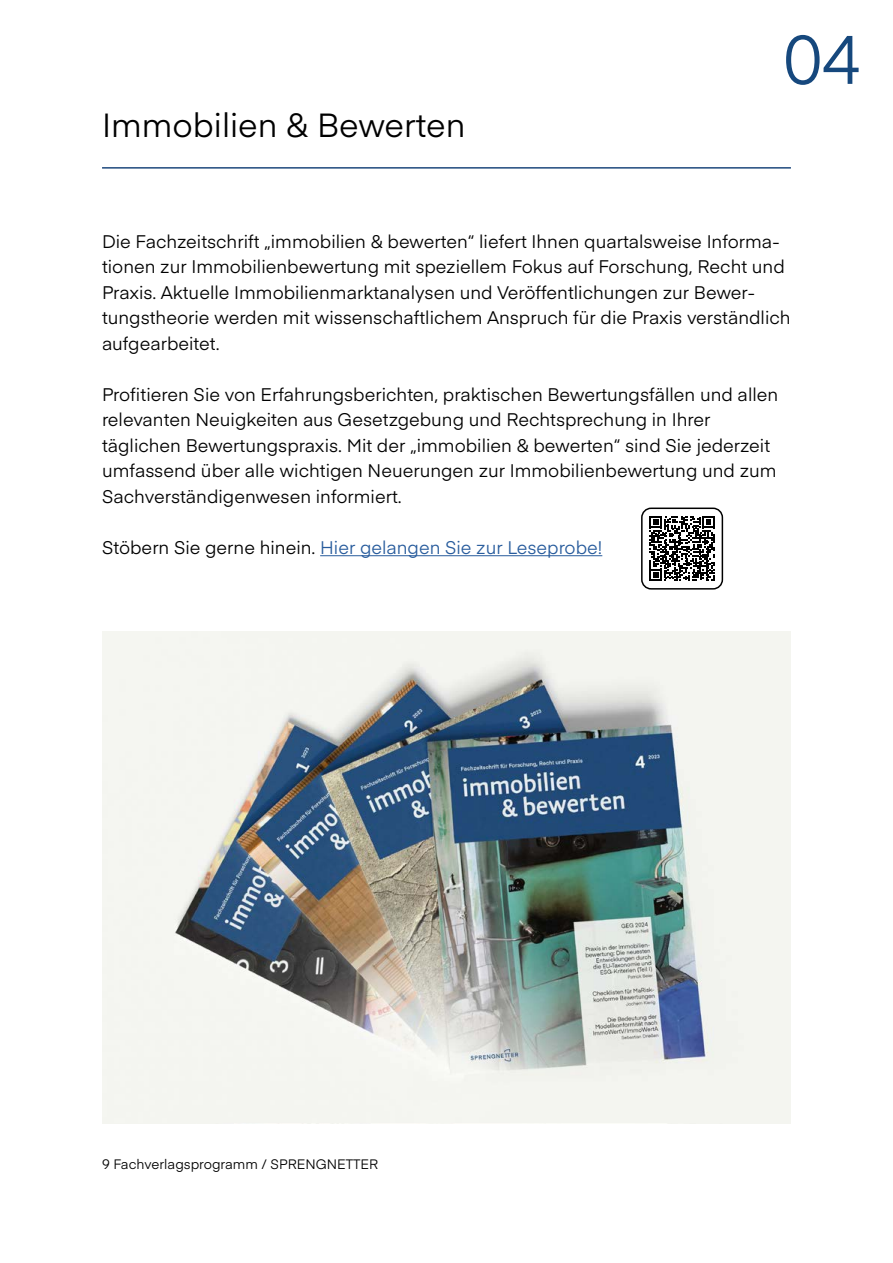
<style>
.page{position:relative;width:893px;height:1263px;background:#fff}
.page>*{position:absolute;margin:0;border:0;box-sizing:border-box;transform-origin:0 0}
.t1{font:67.5px "Eina 01";color:#16487d}
.t2{font:33px "Eina 01";color:#000}
.t3{font:18px/25.5px "Eina 01";color:#000}
.t4{font:18px "Eina 01";color:#275b9c}
.t5{font:13.5px "Eina 01";color:#000}
.s1{color:#000}
</style>
<div class="page">
<img style="left:102px;top:631px;width:689px;height:492px">
<svg style="left:650px;top:516px;width:65px;height:65px"></svg>
<div style="left:641px;top:507px;width:82px;height:83px;border:2px solid #000;border-radius:9px"></div>
<hr style="left:320px;top:555px;width:282px;height:1px;background:#275b9c">
<hr style="left:102px;top:167px;width:689px;height:2px;background:#1f497d">
<h2 class="t2" style="left:102px;top:100px;width:365px">Immobilien &amp; Bewerten</h2>
<h1 class="t1" style="left:783px;top:9px;width:79px">04</h1>
<p class="t3" style="left:102px;top:227px;width:690px">Die Fachzeitschrift „immobilien &amp; bewerten“ liefert Ihnen quartalsweise Informa&shy;tionen zur Immobilienbewertung mit speziellem Fokus auf Forschung, Recht und Praxis. Aktuelle Immobilienmarktanalysen und Veröffentlichungen zur Bewer&shy;tungstheorie werden mit wissenschaftlichem Anspruch für die Praxis verständlich aufgearbeitet.</p>
<p class="t3" style="left:102px;top:380px;width:678px">Profitieren Sie von Erfahrungsberichten, praktischen Bewertungsfällen und allen relevanten Neuigkeiten aus Gesetzgebung und Rechtsprechung in Ihrer täglichen Bewertungspraxis. Mit der „immobilien &amp; bewerten“ sind Sie jederzeit umfassend über alle wichtigen Neuerungen zur Immobilienbewertung und zum Sachverständigenwesen informiert.</p>
<p class="t4" style="left:102px;top:534px;width:502px"><span class="s1">Stöbern Sie gerne hinein.</span> Hier gelangen Sie zur Leseprobe!</p>
<p class="t5" style="left:102px;top:1154px;width:278px">9 Fachverlagsprogramm / SPRENGNETTER</p>
</div>
